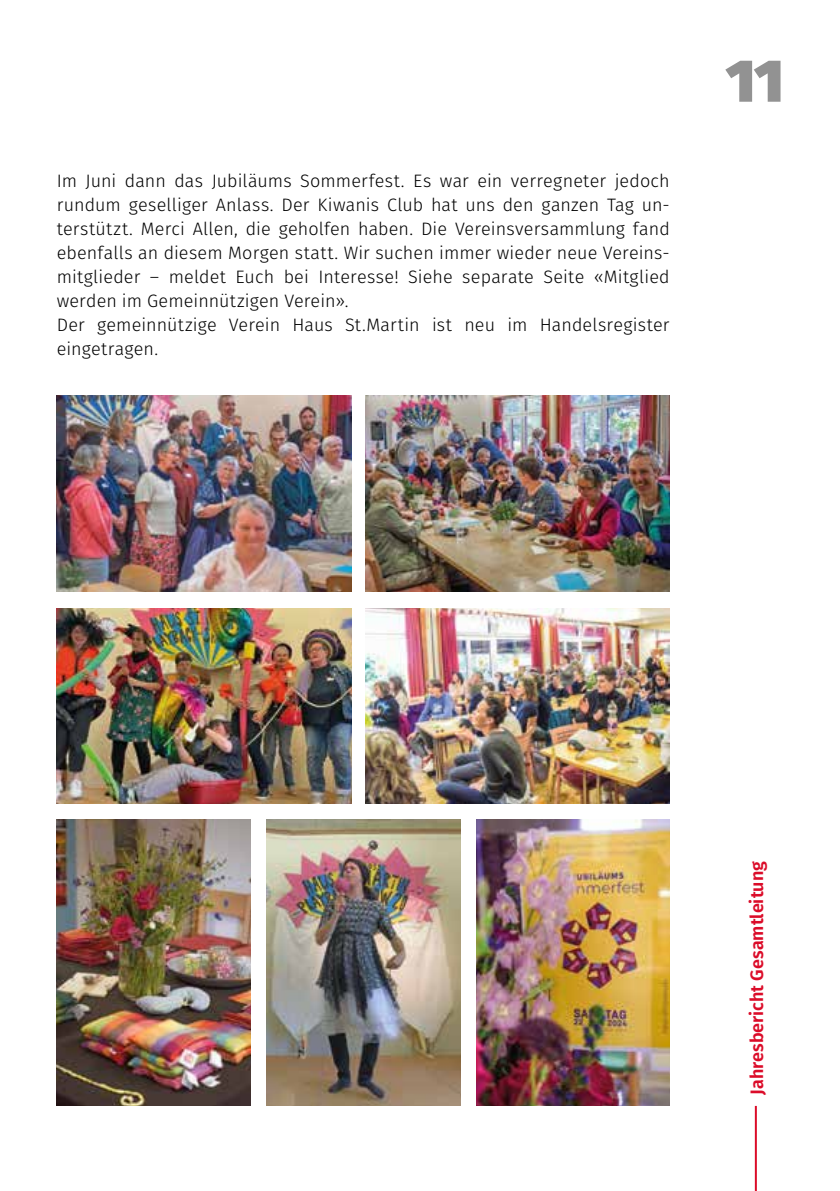
<style>
.page{position:relative;width:840px;height:1191px;background:#fff}
.page>*{position:absolute;margin:0;border:0;box-sizing:border-box;transform-origin:0 0}
.t1{font:900 60px "Fira Sans";color:#929292}
.t2{font:300 18px/24px "Fira Sans";letter-spacing:.005em;color:#000}
.t3{font:600 18px "Fira Sans";color:#db0c29}
</style>
<div class="page">
<hr style="left:754px;top:1106px;width:2px;height:85px;background:#db0c29">
<img style="left:57px;top:608px;width:294px;height:196px">
<img style="left:57px;top:395px;width:294px;height:196px">
<img style="left:365px;top:608px;width:304px;height:196px">
<img style="left:365px;top:395px;width:304px;height:196px">
<img style="left:57px;top:819px;width:193px;height:287px">
<img style="left:266px;top:819px;width:193px;height:287px">
<img style="left:476px;top:819px;width:193px;height:287px">
<p class="t2" style="left:57px;top:169px;width:614px">Im Juni dann das Jubiläums Sommerfest. Es war ein verregneter jedoch rundum geselliger Anlass. Der Kiwanis Club hat uns den ganzen Tag un&shy;terstützt. Merci Allen, die geholfen haben. Die Vereinsversammlung fand ebenfalls an diesem Morgen statt. Wir suchen immer wieder neue Vereins&shy;mitglieder – meldet Euch bei Interesse! Siehe separate Seite «Mitglied werden im Gemeinnützigen Verein».<br>Der gemeinnützige Verein Haus St.Martin ist neu im Handelsregister eingetragen.</p>
<h1 class="t1" style="left:725px;top:25px;width:60px">11</h1>
<p class="t3" style="left:741px;top:1094px;width:235px;rotate:-90deg">Jahresbericht Gesamtleitung</p>
</div>
